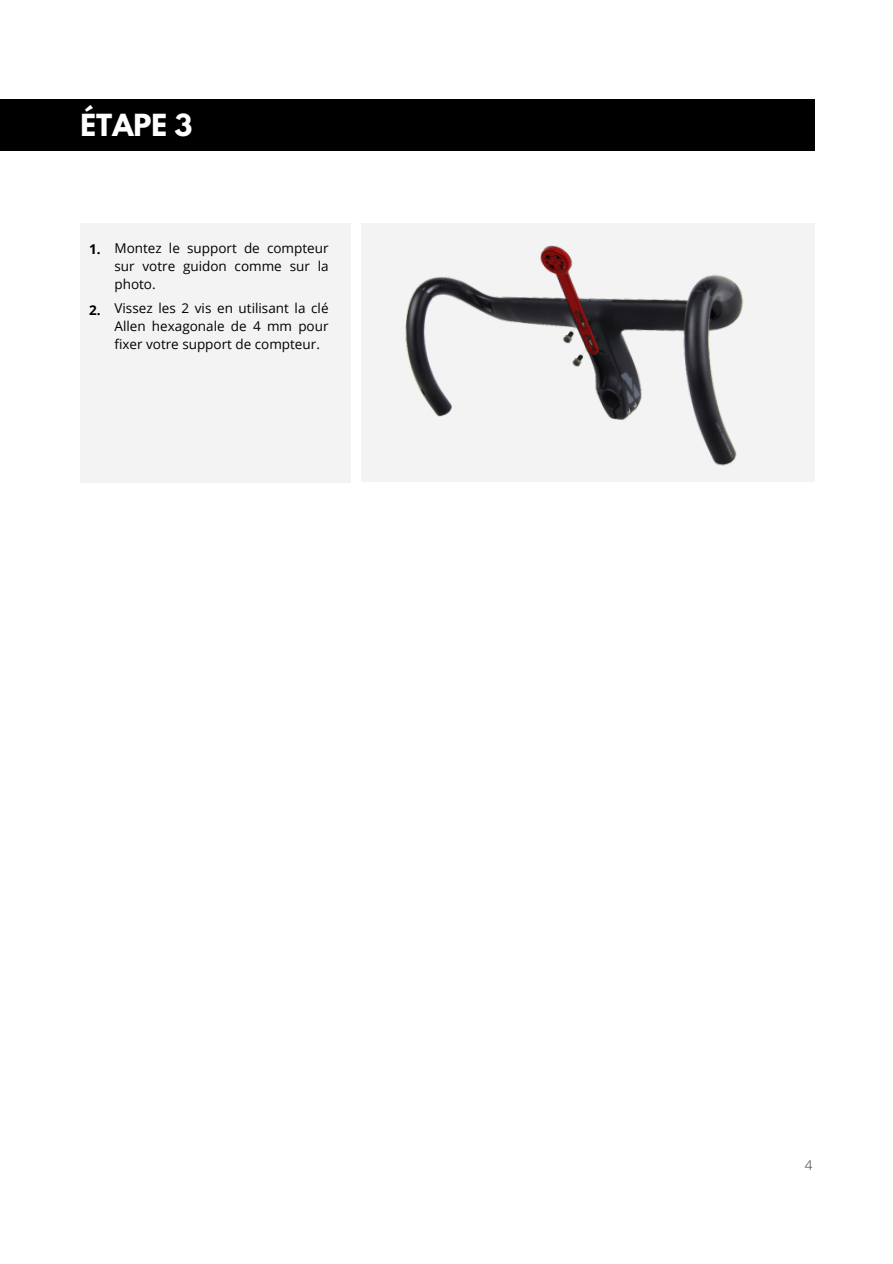
<style>
.page{position:relative;width:893px;height:1264px;background:#fff}
.page>*{position:absolute;margin:0;border:0;box-sizing:border-box;transform-origin:0 0}
.t1{font:700 27px "League Spartan";color:#fff}
.t2{font:13.5px/18px "Open Sans";color:#000;text-align:justify}
.t3{font:700 13.5px "Open Sans";color:#000}
.t4{font:300 13.5px "Open Sans";color:#2f3029}
</style>
<div class="page">
<div style="left:0;top:99px;width:814px;height:52px;background:#000"></div>
<div style="left:361px;top:223px;width:454px;height:259px;background:#f3f3f3"></div>
<div style="left:80px;top:223px;width:270px;height:259px;background:#f3f3f3"></div>
<img style="left:405px;top:274px;width:339px;height:192px">
<img style="left:535px;top:245px;width:71px;height:130px">
<p class="t1" style="left:81px;top:112px;width:113px">ÉTAPE 3</p>
<p class="t3" style="left:89px;top:239px;width:13px">1.</p>
<p class="t2" style="left:114px;top:238px;width:215px">Montez le support de compteur sur votre guidon comme sur la photo.</p>
<p class="t3" style="left:89px;top:300px;width:13px">2.</p>
<p class="t2" style="left:114px;top:299px;width:215px">Vissez les 2 vis en utilisant la clé Allen hexagonale de 4 mm pour fixer votre support de compteur.</p>
<p class="t4" style="left:804px;top:1155px;width:9px">4</p>
</div>
